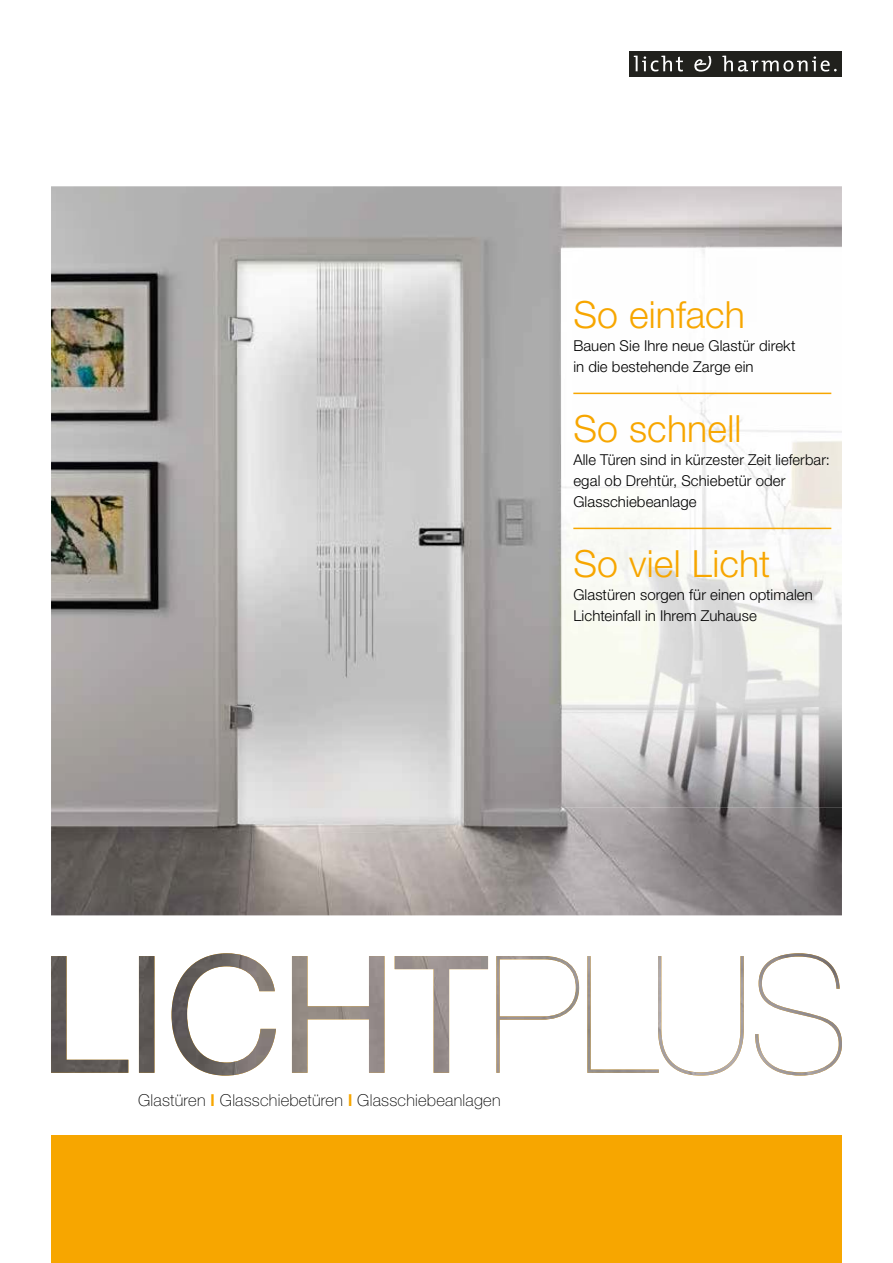
<style>
.page{position:relative;width:893px;height:1263px;background:#fff}
.page>*{position:absolute;margin:0;border:0;box-sizing:border-box;transform-origin:0 0}
.t1{font:300 37.5px "Helvetica Neue LT";letter-spacing:.005em;color:#f7a600}
.t2{font:100 16.5px "Helvetica Neue LT";letter-spacing:.015em;color:#000}
.t3{font:300 15px/21px "Helvetica Neue LT";letter-spacing:.005em;color:#000}
.s1{font-weight:700;color:#f7a600}
</style>
<div class="page">
<img style="left:51px;top:186px;width:791px;height:729px">
<div style="left:51px;top:1135px;width:791px;height:128px;background:#f7a600"></div>
<div style="left:629px;top:51px;width:213px;height:25px;background:#21211d"></div>
<svg style="left:634px;top:56px;width:49px;height:15px"></svg>
<svg style="left:694px;top:56px;width:17px;height:16px"></svg>
<svg style="left:722px;top:56px;width:115px;height:16px"></svg>
<img style="left:51px;top:953px;width:791px;height:122px">
<img style="left:561px;top:247px;width:281px;height:561px">
<hr style="left:573px;top:393px;width:258px;height:1px;background:#f7a600">
<hr style="left:573px;top:528px;width:258px;height:1px;background:#f7a600">
<h1 class="t1" style="left:573px;top:292px;width:173px">So einfach</h1>
<p class="t3" style="left:573px;top:334px;width:224px">Bauen Sie Ihre neue Glastür direkt in die bestehende Zarge ein</p>
<h1 class="t1" style="left:573px;top:406px;width:169px">So schnell</h1>
<p class="t3" style="left:573px;top:449px;width:258px">Alle Türen sind in kürzester Zeit lieferbar: egal ob Drehtür, Schiebetür oder<br>Glasschiebeanlage</p>
<h1 class="t1" style="left:573px;top:541px;width:198px">So viel Licht</h1>
<p class="t3" style="left:573px;top:584px;width:241px">Glastüren sorgen für einen optimalen<br>Lichteinfall in Ihrem Zuhause</p>
<p class="t2" style="left:138px;top:1091px;width:364px">Glastüren <span class="s1">l</span> Glasschiebetüren <span class="s1">l</span> Glasschiebeanlagen</p>
</div>
